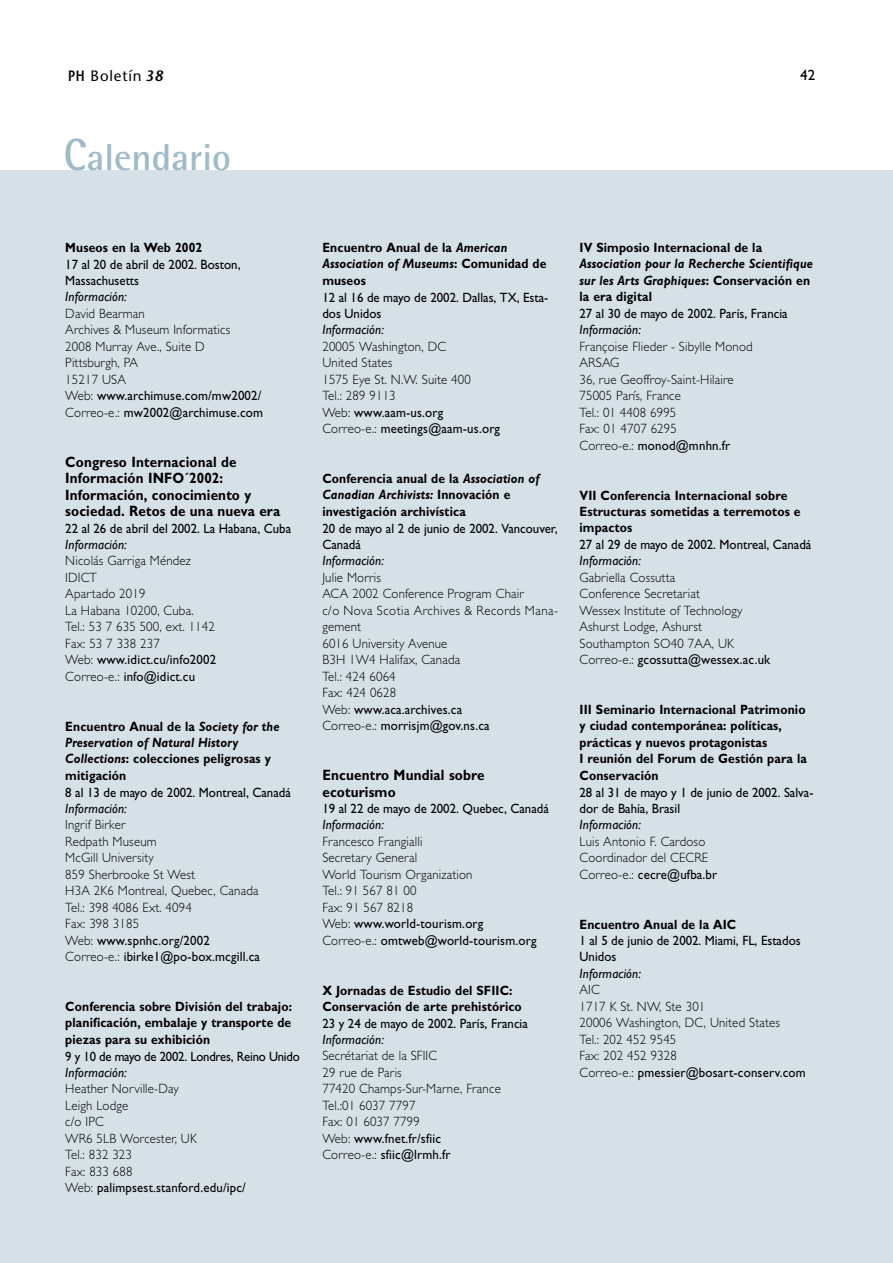
<style>
.page{position:relative;width:893px;height:1263px;background:#fff}
.page>*{position:absolute;margin:0;border:0;box-sizing:border-box;transform-origin:0 0}
.t1{font:700 37.5px "Rotis Semi Sans";color:#a0bbc8}
.t2{font:700 15px/16.5px "Gill Sans";letter-spacing:.01em;color:#000;scale:.9 1}
.t3{font:15px "Stone Sans";letter-spacing:.055em;color:#000}
.t4{font:15px "Gill Sans";color:#000}
.t5{font:300 13.5px/16.5px "Gill Sans";letter-spacing:.015em;color:#000;scale:.95 1}
.t6{font:700 13.5px/16.5px "Gill Sans";letter-spacing:.01em;color:#000;scale:.9 1}
.t7{font:13.5px/16.5px "Gill Sans";color:#000;scale:.95 1}
.t8{font:italic 700 13.5px/16.5px "Gill Sans";letter-spacing:.01em;color:#000;scale:.9 1}
.t9{font:italic 13.5px "Gill Sans";letter-spacing:.015em;color:#000;scale:.95 1}
.t10{font:13.5px "Gill Sans";color:#000;scale:.94 1}
.s1{font-weight:600}
.s2{font-weight:600;font-style:italic}
.s3{font-size:45px}
.s4{font-weight:400}
.s5{font-style:normal}
.s6{font-style:italic}
</style>
<div class="page">
<div style="left:0;top:170px;width:892px;height:1093px;background:#d5e1e7"></div>
<p class="t3" style="left:68px;top:71px;width:97px"><span class="s1">PH</span> Boletín <span class="s2">38</span></p>
<p class="t4" style="left:800px;top:69px;width:16px">42</p>
<h1 class="t1" style="left:64px;top:144px;width:169px"><span class="s3">C</span>alendario</h1>
<p class="t6" style="left:65px;top:241px;width:154px">Museos en la Web 2002</p>
<p class="t7" style="left:65px;top:257px;width:186px">17 al 20 de abril de 2002. Boston,<br>Massachusetts</p>
<p class="t9" style="left:65px;top:292px;width:66px">Información:</p>
<p class="t5" style="left:65px;top:307px;width:210px">David Bearman<br>Archives &amp; Museum Informatics<br>2008 Murray Ave., Suite D<br>Pittsburgh, PA<br>15217 USA<br>Web: <span class="s4">www.archimuse.com/mw2002/<br></span>Correo-e.: <span class="s4">mw2002@archimuse.com</span></p>
<p class="t2" style="left:65px;top:455px;width:240px">Congreso Internacional de<br>Información INFO´2002:<br>Información, conocimiento y sociedad. Retos de una nueva era</p>
<p class="t7" style="left:65px;top:521px;width:239px">22 al 26 de abril del 2002. La Habana, Cuba</p>
<p class="t9" style="left:65px;top:539px;width:66px">Información:</p>
<p class="t5" style="left:65px;top:554px;width:160px">Nicolás Garriga Méndez<br>IDICT<br>Apartado 2019<br>La Habana 10200, Cuba.<br>Tel.: 53 7 635 500, ext. 1142<br>Fax: 53 7 338 237<br>Web: <span class="s4">www.idict.cu/info2002<br></span>Correo-e.: <span class="s4">info@idict.cu</span></p>
<p class="t8" style="left:65px;top:719px;width:239px"><span class="s5">Encuentro Anual de la</span> Society for the<br>Preservation of Natural History<br>Collections<span class="s5">: colecciones peligrosas y mitigación</span></p>
<p class="t7" style="left:65px;top:785px;width:239px">8 al 13 de mayo de 2002. Montreal, Canadá</p>
<p class="t9" style="left:65px;top:803px;width:66px">Información:</p>
<p class="t5" style="left:65px;top:818px;width:206px">Ingrif Birker<br>Redpath Museum<br>McGill University<br>859 Sherbrooke St West<br>H3A 2K6 Montreal, Quebec, Canada<br>Tel.: 398 4086 Ext. 4094<br>Fax: 398 3185<br>Web: <span class="s4">www.spnhc.org/2002<br></span>Correo-e.: <span class="s4">ibirke1@po-box.mcgill.ca</span></p>
<p class="t6" style="left:65px;top:1000px;width:253px;text-align:justify">Conferencia sobre División del trabajo: planificación, embalaje y transporte de piezas para su exhibición</p>
<p class="t10" style="left:65px;top:1051px;width:251px">9 y 10 de mayo de 2002. Londres, Reino Unido</p>
<p class="t9" style="left:65px;top:1067px;width:66px">Información:</p>
<p class="t5" style="left:65px;top:1082px;width:191px">Heather Norville-Day<br>Leigh Lodge<br>c/o IPC<br>WR6 5LB Worcester, UK<br>Tel.: 832 323<br>Fax: 833 688<br>Web: <span class="s4">palimpsest.stanford.edu/ipc/</span></p>
<p class="t6" style="left:322px;top:241px;width:250px">Encuentro Anual de la <span class="s6">American<br>Association of Museums</span>: Comunidad de museos</p>
<p class="t7" style="left:322px;top:290px;width:239px">12 al 16 de mayo de 2002. Dallas, TX, Esta&shy;dos Unidos</p>
<p class="t9" style="left:322px;top:325px;width:66px">Información:</p>
<p class="t5" style="left:322px;top:340px;width:188px">20005 Washington, DC<br>United States<br>1575 Eye St. N.W. Suite 400<br>Tel.: 289 9113<br>Web: <span class="s4">www.aam-us.org<br></span>Correo-e.: <span class="s4">meetings@aam-us.org</span></p>
<p class="t6" style="left:322px;top:472px;width:243px">Conferencia anual de la <span class="s6">Association of<br>Canadian Archivists:</span> Innovación e investigación archivística</p>
<p class="t7" style="left:322px;top:521px;width:249px">20 de mayo al 2 de junio de 2002. Vancouver,<br>Canadá</p>
<p class="t9" style="left:322px;top:556px;width:66px">Información:</p>
<p class="t5" style="left:322px;top:571px;width:250px">Julie Morris<br>ACA 2002 Conference Program Chair<br>c/o Nova Scotia Archives &amp; Records Mana&shy;gement<br>6016 University Avenue<br>B3H 1W4 Halifax, Canada<br>Tel.: 424 6064<br>Fax: 424 0628<br>Web: <span class="s4">www.aca.archives.ca<br></span>Correo-e.: <span class="s4">morrisjm@gov.ns.ca</span></p>
<p class="t2" style="left:322px;top:768px;width:182px">Encuentro Mundial sobre ecoturismo</p>
<p class="t7" style="left:322px;top:802px;width:240px">19 al 22 de mayo de 2002. Quebec, Canadá</p>
<p class="t9" style="left:322px;top:820px;width:66px">Información:</p>
<p class="t5" style="left:322px;top:835px;width:227px">Francesco Frangialli<br>Secretary General<br>World Tourism Organization<br>Tel.: 91 567 81 00<br>Fax: 91 567 8218<br>Web: <span class="s4">www.world-tourism.org<br></span>Correo-e.: <span class="s4">omtweb@world-tourism.org</span></p>
<p class="t6" style="left:322px;top:983px;width:223px">X Jornadas de Estudio del SFIIC:<br>Conservación de arte prehistórico</p>
<p class="t7" style="left:322px;top:1016px;width:218px">23 y 24 de mayo de 2002. París, Francia</p>
<p class="t9" style="left:322px;top:1034px;width:66px">Información:</p>
<p class="t5" style="left:322px;top:1049px;width:189px">Secrétariat de la SFIIC<br>29 rue de Paris<br>77420 Champs-Sur-Marne, France<br>Tel.:01 6037 7797<br>Fax: 01 6037 7799<br>Web: <span class="s4">www.fnet.fr/sfiic<br></span>Correo-e.: <span class="s4">sfiic@lrmh.fr</span></p>
<p class="t6" style="left:579px;top:241px;width:204px">IV Simposio Internacional de la</p>
<p class="t8" style="left:579px;top:257px;width:261px">Association pour la Recherche Scientifique sur les Arts Graphiques<span class="s5">: Conservación en la era digital</span></p>
<p class="t7" style="left:579px;top:307px;width:221px">27 al 30 de mayo de 2002. París, Francia</p>
<p class="t9" style="left:579px;top:325px;width:66px">Información:</p>
<p class="t5" style="left:579px;top:340px;width:184px">Françoise Flieder - Sibylle Monod<br>ARSAG<br>36, rue Geoffroy-Saint-Hilaire<br>75005 París, France<br>Tel.: 01 4408 6995<br>Fax: 01 4707 6295<br>Correo-e.: <span class="s4">monod@mnhn.fr</span></p>
<p class="t6" style="left:579px;top:488px;width:247px">VII Conferencia Internacional sobre<br>Estructuras sometidas a terremotos e impactos</p>
<p class="t7" style="left:579px;top:538px;width:246px">27 al 29 de mayo de 2002. Montreal, Canadá</p>
<p class="t9" style="left:579px;top:556px;width:66px">Información:</p>
<p class="t5" style="left:579px;top:571px;width:202px">Gabriella Cossutta<br>Conference Secretariat<br>Wessex Institute of Technology<br>Ashurst Lodge, Ashurst<br>Southampton SO40 7AA, UK<br>Correo-e.: <span class="s4">gcossutta@wessex.ac.uk</span></p>
<p class="t6" style="left:579px;top:703px;width:254px">III Seminario Internacional Patrimonio y ciudad contemporánea: políticas, prácticas y nuevos protagonistas<br>I reunión del Forum de Gestión para la<br>Conservación</p>
<p class="t7" style="left:579px;top:785px;width:248px">28 al 31 de mayo y 1 de junio de 2002. Salva&shy;dor de Bahía, Brasil</p>
<p class="t9" style="left:579px;top:820px;width:66px">Información:</p>
<p class="t5" style="left:579px;top:835px;width:146px">Luis Antonio F. Cardoso<br>Coordinador del CECRE<br>Correo-e.: <span class="s4">cecre@ufba.br</span></p>
<p class="t6" style="left:579px;top:917px;width:176px">Encuentro Anual de la AIC</p>
<p class="t7" style="left:579px;top:934px;width:234px">1 al 5 de junio de 2002. Miami, FL, Estados<br>Unidos</p>
<p class="t9" style="left:579px;top:968px;width:66px">Información:</p>
<p class="t5" style="left:579px;top:983px;width:240px">AIC<br>1717 K St. NW, Ste 301<br>20006 Washington, DC, United States<br>Tel.: 202 452 9545<br>Fax: 202 452 9328<br>Correo-e.: <span class="s4">pmessier@bosart-conserv.com</span></p>
</div>
